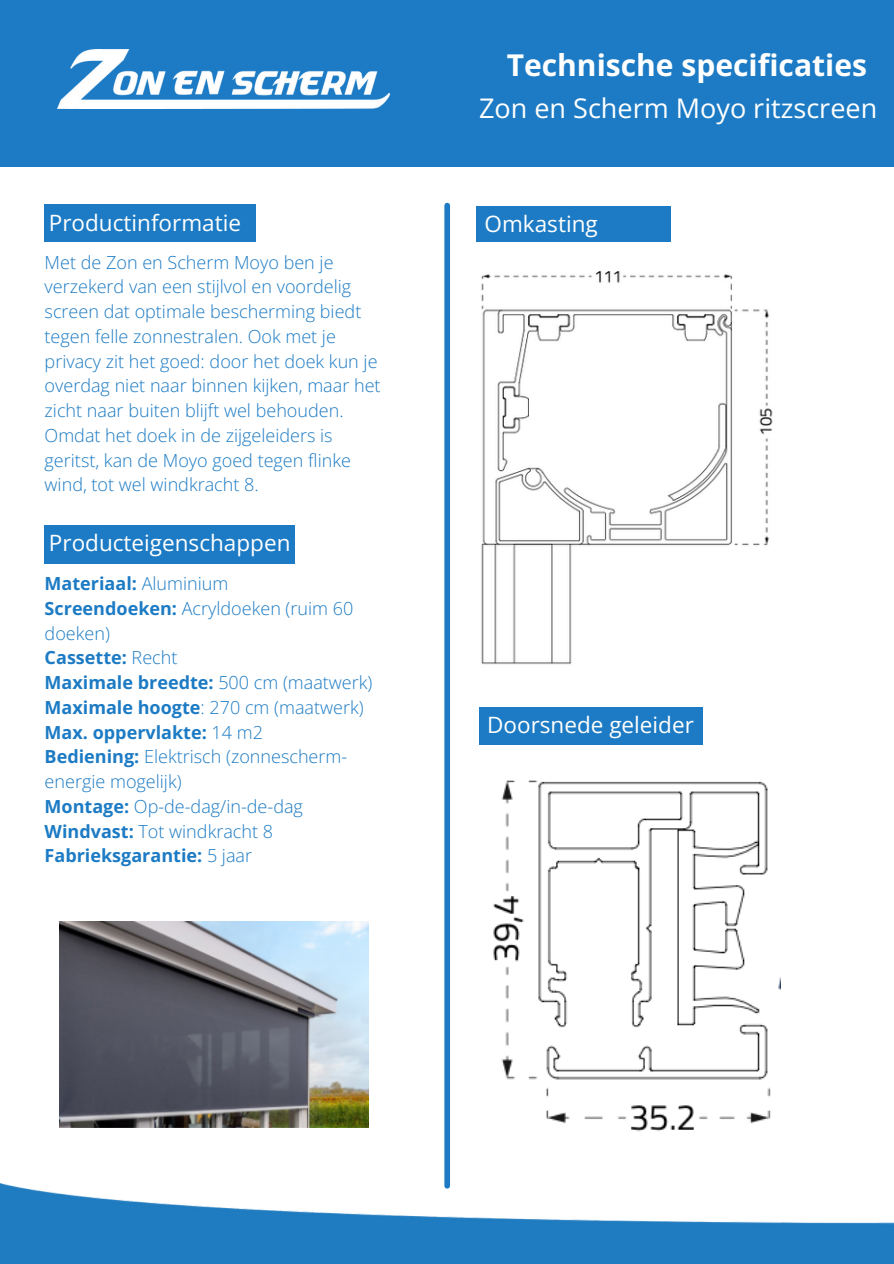
<style>
.page{position:relative;width:894px;height:1264px;background:#fff}
.page>*{position:absolute;margin:0;border:0;box-sizing:border-box;transform-origin:0 0}
.t1{font:700 30px "Open Sans";color:#fff}
.t2{font:27px "Open Sans";color:#fff}
.t3{font:22.5px "Open Sans";color:#fff}
.t4{font:300 18px/24.8px "Open Sans";color:#1c7bc4}
.t5{font:700 18px/24.8px "Open Sans";color:#1c7bc4}
.s1{font-weight:300}
.s2{font-weight:700}
</style>
<div class="page">
<div style="left:0;top:0;width:893px;height:166px;background:#1c7bc4"></div>
<img style="left:57px;top:50px;width:332px;height:58px">
<div style="left:45px;top:204px;width:211px;height:38px;background:#1c7bc4"></div>
<div style="left:45px;top:524px;width:250px;height:39px;background:#1c7bc4"></div>
<div style="left:444px;top:205px;width:6px;height:980px;background:#1c7bc4"></div>
<div style="left:476px;top:206px;width:194px;height:36px;background:#1c7bc4"></div>
<img style="left:0;top:1183px;width:893px;height:80px">
<div style="left:479px;top:707px;width:223px;height:37px;background:#1c7bc4"></div>
<img style="left:481px;top:271px;width:292px;height:394px">
<img style="left:493px;top:780px;width:287px;height:352px">
<img style="left:60px;top:921px;width:308px;height:207px">
<p class="t3" style="left:49px;top:206px;width:194px">Productinformatie</p>
<h3 class="t4" style="left:45px;top:249px;width:337px">Met de Zon en Scherm Moyo ben je verzekerd van een stijlvol en voordelig screen dat optimale bescherming biedt tegen felle zonnestralen. Ook met je privacy zit het goed: door het doek kun je overdag niet naar binnen kijken, maar het zicht naar buiten blijft wel behouden.<br>Omdat het doek in de zijgeleiders is geritst, kan de Moyo goed tegen flinke wind, tot wel windkracht 8.</h3>
<p class="t3" style="left:49px;top:527px;width:243px">Producteigenschappen</p>
<p class="t5" style="left:45px;top:570px;width:185px">Materiaal: <span class="s1">Aluminium</span></p>
<p class="t4" style="left:45px;top:595px;width:310px"><span class="s2">Screendoeken:</span> Acryldoeken (ruim 60 doeken)</p>
<h3 class="t5" style="left:45px;top:645px;width:134px">Cassette: <span class="s1">Recht</span></h3>
<p class="t4" style="left:45px;top:669px;width:329px"><span class="s2">Maximale breedte:</span> 500 cm (maatwerk)<br><span class="s2">Maximale hoogte</span>: 270 cm (maatwerk)</p>
<p class="t5" style="left:45px;top:719px;width:220px">Max. oppervlakte: <span class="s1">14 m2</span></p>
<p class="t4" style="left:45px;top:744px;width:304px"><span class="s2">Bediening:</span> Elektrisch (zonnescherm&shy;energie mogelijk)</p>
<p class="t4" style="left:45px;top:793px;width:260px"><span class="s2">Montage:</span> Op-de-dag/in-de-dag</p>
<p class="t5" style="left:45px;top:818px;width:230px">Windvast: <span class="s1">Tot windkracht 8<br></span>Fabrieksgarantie: <span class="s1">5 jaar</span></p>
<p class="t1" style="left:506px;top:44px;width:362px">Technische specificaties</p>
<p class="t2" style="left:479px;top:89px;width:399px">Zon en Scherm Moyo ritzscreen</p>
<p class="t3" style="left:484px;top:208px;width:115px">Omkasting</p>
<h3 class="t3" style="left:487px;top:709px;width:208px">Doorsnede geleider</h3>
</div>
